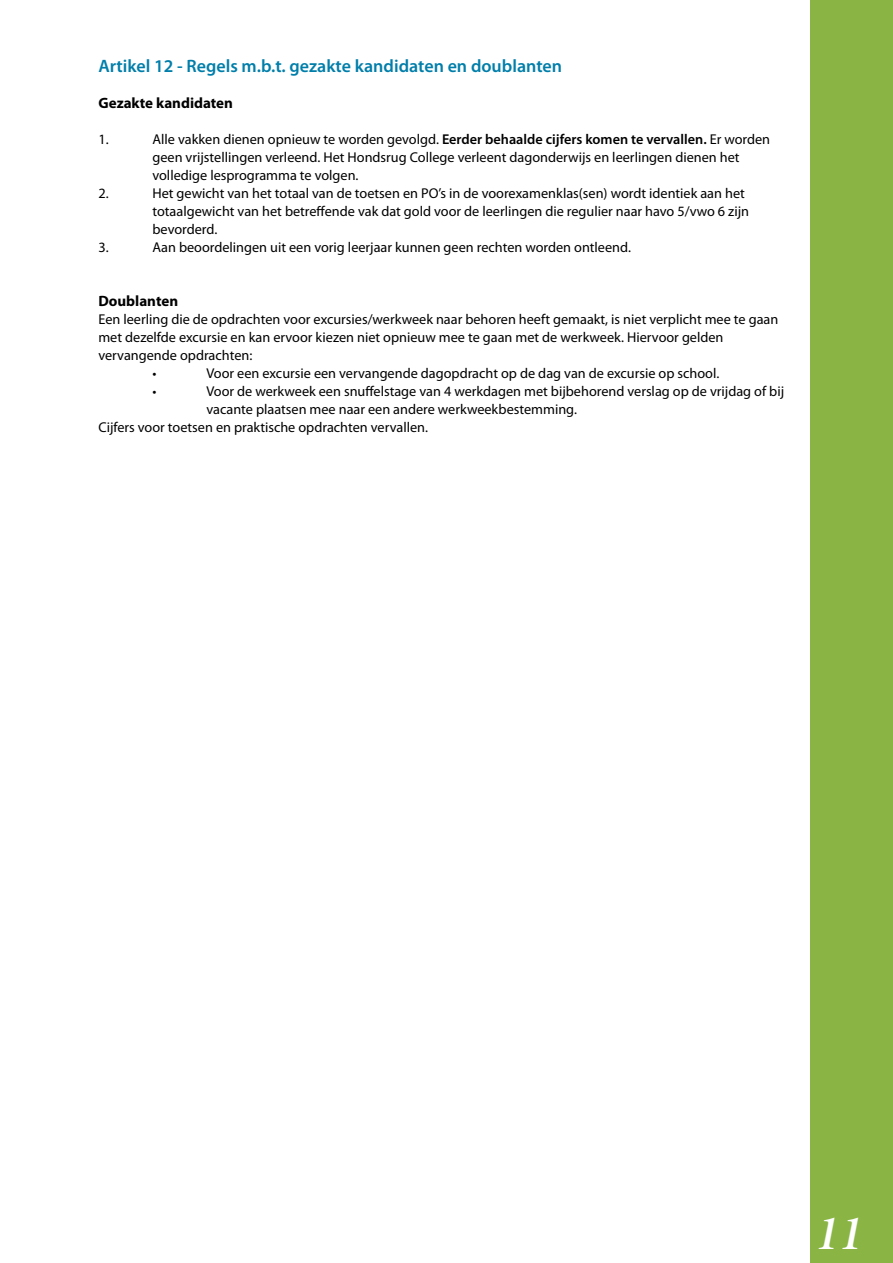
<style>
.page{position:relative;width:893px;height:1263px;background:#fff}
.page>*{position:absolute;margin:0;border:0;box-sizing:border-box;transform-origin:0 0}
.t1{font:49.5px "Minion Pro Semibold It Subh";color:#fff}
.t2{font:600 18px "Myriad Pro";color:#007eaa}
.t3{font:700 15px "Myriad Pro";color:#000}
.t4{font:14.25px/18px "Myriad Pro";color:#000}
.s1{font-weight:600}
</style>
<div class="page">
<div style="left:810px;top:0;width:83px;height:1263px;background:#8ab545"></div>
<p class="t2" style="left:98px;top:56px;width:465px">Artikel 12 - Regels m.b.t. gezakte kandidaten en doublanten</p>
<p class="t3" style="left:98px;top:95px;width:136px">Gezakte kandidaten</p>
<p class="t4" style="left:98px;top:131px;width:12px">1.</p>
<p class="t4" style="left:152px;top:131px;width:619px">Alle vakken dienen opnieuw te worden gevolgd. <span class="s1">Eerder behaalde cijfers komen te vervallen.</span> Er worden geen vrijstellingen verleend. Het Hondsrug College verleent dagonderwijs en leerlingen dienen het volledige lesprogramma te volgen.</p>
<p class="t4" style="left:98px;top:185px;width:12px">2.</p>
<p class="t4" style="left:152px;top:185px;width:598px">Het gewicht van het totaal van de toetsen en PO’s in de voorexamenklas(sen) wordt identiek aan het totaalgewicht van het betreffende vak dat gold voor de leerlingen die regulier naar havo 5/vwo 6 zijn bevorderd.</p>
<p class="t4" style="left:98px;top:239px;width:12px">3.</p>
<p class="t4" style="left:152px;top:239px;width:480px">Aan beoordelingen uit een vorig leerjaar kunnen geen rechten worden ontleend.</p>
<p class="t3" style="left:98px;top:293px;width:81px">Doublanten</p>
<p class="t4" style="left:98px;top:311px;width:681px">Een leerling die de opdrachten voor excursies/werkweek naar behoren heeft gemaakt, is niet verplicht mee te gaan met dezelfde excursie en kan ervoor kiezen niet opnieuw mee te gaan met de werkweek. Hiervoor gelden vervangende opdrachten:</p>
<p class="t4" style="left:152px;top:365px;width:6px">•</p>
<p class="t4" style="left:206px;top:365px;width:514px">Voor een excursie een vervangende dagopdracht op de dag van de excursie op school.</p>
<p class="t4" style="left:152px;top:383px;width:6px">•</p>
<p class="t4" style="left:206px;top:383px;width:579px">Voor de werkweek een snuffelstage van 4 werkdagen met bijbehorend verslag op de vrijdag of bij vacante plaatsen mee naar een andere werkweekbestemming.</p>
<p class="t4" style="left:98px;top:419px;width:331px">Cijfers voor toetsen en praktische opdrachten vervallen.</p>
<p class="t1" style="left:815px;top:1203px;width:49px">11</p>
</div>
